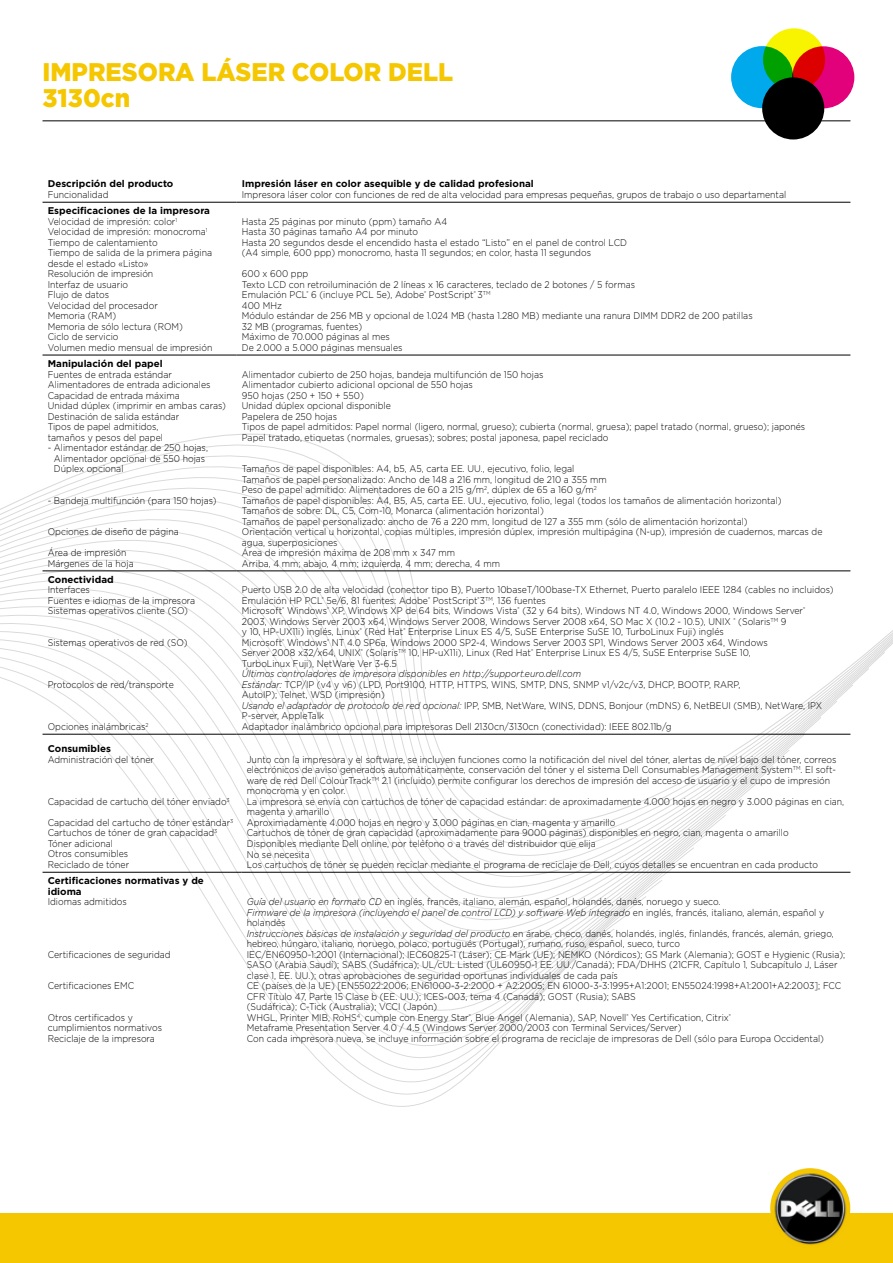
<style>
.page{position:relative;width:893px;height:1263px;background:#fff}
.page>*{position:absolute;margin:0;border:0;box-sizing:border-box;transform-origin:0 0}
.t1{font:900 25.5px/25.5px "Gotham";color:#f5c700;scale:.96 1}
.t2{font:300 9.75px/10.5px "Gotham";color:#000;scale:.9 1}
.t3{font:700 9.75px/10.5px "Gotham";color:#000}
.s1{font-weight:700}
.s2{font-style:italic}
</style>
<div class="page">
<svg style="left:0;top:433px;width:893px;height:564px"></svg>
<div style="left:762px;top:77px;width:62px;height:62px;background:#000;border-radius:50%"></div>
<svg style="left:731px;top:46px;width:62px;height:62px;fill:#00a8ec"></svg>
<svg style="left:792px;top:46px;width:62px;height:62px;fill:#e3007b"></svg>
<svg style="left:763px;top:28px;width:62px;height:62px;background:#988202"></svg>
<div style="left:0;top:1213px;width:893px;height:50px;background:#f5c700"></div>
<img style="left:770px;top:1168px;width:80px;height:77px">
<hr style="left:43px;top:121px;width:807px;height:1px;background:#000">
<hr style="left:43px;top:202px;width:194px;height:1px;background:#000">
<hr style="left:237px;top:202px;width:613px;height:1px;background:#000">
<hr style="left:43px;top:355px;width:194px;height:1px;background:#000">
<hr style="left:237px;top:355px;width:613px;height:1px;background:#000">
<hr style="left:43px;top:571px;width:194px;height:1px;background:#000">
<hr style="left:237px;top:571px;width:613px;height:1px;background:#000">
<hr style="left:43px;top:734px;width:194px;height:1px;background:#000">
<hr style="left:237px;top:734px;width:613px;height:1px;background:#000">
<hr style="left:43px;top:872px;width:199px;height:1px;background:#000">
<hr style="left:242px;top:872px;width:608px;height:1px;background:#000">
<h1 class="t1" style="left:43px;top:59px;width:429px">IMPRESORA LÁSER COLOR DELL<br>3130cn</h1>
<p class="t3" style="left:48px;top:179px;width:127px">Descripción del producto</p>
<p class="t2" style="left:48px;top:189px;width:69px">Funcionalidad</p>
<p class="t3" style="left:242px;top:179px;width:293px">Impresión láser en color asequible y de calidad profesional</p>
<p class="t2" style="left:242px;top:189px;width:606px">Impresora láser color con funciones de red de alta velocidad para empresas pequeñas, grupos de trabajo o uso departamental</p>
<p class="t2" style="left:48px;top:205px;width:184px"><span class="s1">Especificaciones de la impresora<br></span>Velocidad de impresión: color<sup>1<br></sup>Velocidad de impresión: monocroma<sup>1<br></sup>Tiempo de calentamiento<br>Tiempo de salida de la primera página desde el estado «Listo»<br>Resolución de impresión<br>Interfaz de usuario<br>Flujo de datos<br>Velocidad del procesador<br>Memoria (RAM)<br>Memoria de sólo lectura (ROM)<br>Ciclo de servicio<br>Volumen medio mensual de impresión</p>
<p class="t2" style="left:242px;top:216px;width:429px">Hasta 25 páginas por minuto (ppm) tamaño A4<br>Hasta 30 páginas tamaño A4 por minuto<br>Hasta 20 segundos desde el encendido hasta el estado “Listo” en el panel de control LCD (A4 simple, 600 ppp) monocromo, hasta 11 segundos; en color, hasta 11 segundos</p>
<p class="t2" style="left:242px;top:269px;width:569px">600 x 600 ppp<br>Texto LCD con retroiluminación de 2 líneas x 16 caracteres, teclado de 2 botones / 5 formas<br>Emulación PCL<sup>®</sup> 6 (incluye PCL 5e), Adobe<sup>®</sup> PostScript<sup>®</sup> 3<sup>TM<br></sup>400 MHz<br>Módulo estándar de 256 MB y opcional de 1.024 MB (hasta 1.280 MB) mediante una ranura DIMM DDR2 de 200 patillas 32 MB (programas, fuentes)<br>Máximo de 70.000 páginas al mes<br>De 2.000 a 5.000 páginas mensuales</p>
<p class="t3" style="left:48px;top:358px;width:116px">Manipulación del papel</p>
<p class="t2" style="left:48px;top:369px;width:200px">Fuentes de entrada estándar<br>Alimentadores de entrada adicionales<br>Capacidad de entrada máxima<br>Unidad dúplex (imprimir en ambas caras)<br>Destinación de salida estándar<br>Tipos de papel admitidos,<br>tamaños y pesos del papel</p>
<p class="t2" style="left:54px;top:442px;width:173px;text-indent:-6px">- Alimentador estándar de 250 hojas,<br>Alimentador opcional de 550 hojas<br>Dúplex opcional</p>
<p class="t2" style="left:48px;top:495px;width:189px">- Bandeja multifunción (para 150 hojas)</p>
<p class="t2" style="left:48px;top:521px;width:147px;line-height:21px">Opciones de diseño de página<br>Área de impresión</p>
<p class="t2" style="left:48px;top:558px;width:97px">Márgenes de la hoja</p>
<p class="t3" style="left:48px;top:574px;width:67px">Conectividad</p>
<p class="t2" style="left:48px;top:585px;width:165px">Interfaces<br>Fuentes e idiomas de la impresora<br>Sistemas operativos cliente (SO)</p>
<p class="t2" style="left:48px;top:637px;width:157px">Sistemas operativos de red (SO)</p>
<p class="t2" style="left:48px;top:679px;width:142px">Protocolos de red/transporte</p>
<p class="t2" style="left:48px;top:721px;width:113px">Opciones inalámbricas<sup>2</sup></p>
<p class="t3" style="left:48px;top:744px;width:65px">Consumibles</p>
<p class="t2" style="left:48px;top:754px;width:120px">Administración del tóner</p>
<p class="t2" style="left:48px;top:791px;width:208px;line-height:21px">Capacidad de cartucho del tóner enviado<sup>3<br></sup>Capacidad del cartucho de tóner estándar<sup>3</sup></p>
<p class="t2" style="left:48px;top:828px;width:190px">Cartuchos de tóner de gran capacidad<sup>3<br></sup>Tóner adicional<br>Otros consumibles<br>Reciclado de tóner</p>
<p class="t3" style="left:48px;top:875px;width:158px">Certificaciones normativas y de idioma</p>
<p class="t2" style="left:48px;top:896px;width:89px">Idiomas admitidos</p>
<p class="t2" style="left:48px;top:949px;width:138px">Certificaciones de seguridad</p>
<p class="t2" style="left:48px;top:980px;width:98px">Certificaciones EMC</p>
<p class="t2" style="left:48px;top:1012px;width:128px">Otros certificados y cumplimientos normativos<br>Reciclaje de la impresora</p>
<p class="t2" style="left:242px;top:369px;width:627px">Alimentador cubierto de 250 hojas, bandeja multifunción de 150 hojas<br>Alimentador cubierto adicional opcional de 550 hojas<br>950 hojas (250 + 150 + 550)<br>Unidad dúplex opcional disponible<br>Papelera de 250 hojas<br>Tipos de papel admitidos: Papel normal (ligero, normal, grueso); cubierta (normal, gruesa); papel tratado (normal, grueso); japonés Papel tratado, etiquetas (normales, gruesas); sobres; postal japonesa, papel reciclado</p>
<p class="t2" style="left:242px;top:463px;width:647px">Tamaños de papel disponibles: A4, b5, A5, carta EE. UU., ejecutivo, folio, legal<br>Tamaños de papel personalizado: Ancho de 148 a 216 mm, longitud de 210 a 355 mm<br>Peso de papel admitido: Alimentadores de 60 a 215 g/m<sup>2</sup>, dúplex de 65 a 160 g/m<sup>2<br></sup>Tamaños de papel disponibles: A4, B5, A5, carta EE. UU., ejecutivo, folio, legal (todos los tamaños de alimentación horizontal)<br>Tamaños de sobre: DL, C5, Com-10, Monarca (alimentación horizontal)<br>Tamaños de papel personalizado: ancho de 76 a 220 mm, longitud de 127 a 355 mm (sólo de alimentación horizontal)<br>Orientación vertical u horizontal, copias múltiples, impresión dúplex, impresión multipágina (N-up), impresión de cuadernos, marcas de agua, superposiciones<br>Área de impresión máxima de 208 mm x 347 mm<br>Arriba, 4 mm; abajo, 4 mm; izquierda, 4 mm; derecha, 4 mm</p>
<p class="t2" style="left:242px;top:585px;width:659px">Puerto USB 2.0 de alta velocidad (conector tipo B), Puerto 10baseT/100base-TX Ethernet, Puerto paralelo IEEE 1284 (cables no incluidos)<br>Emulación HP PCL<sup>®</sup> 5e/6, 81 fuentes: Adobe<sup>®</sup> PostScript<sup>®</sup>3<sup>TM</sup>, 136 fuentes<br>Microsoft<sup>®</sup> Windows<sup>®</sup> XP, Windows XP de 64 bits, Windows Vista<sup>®</sup> (32 y 64 bits), Windows NT 4.0, Windows 2000, Windows Server<sup>®<br></sup>2003, Windows Server 2003 x64, Windows Server 2008, Windows Server 2008 x64, SO Mac X (10.2 - 10.5), UNIX <sup>®</sup> (Solaris<sup>TM</sup> 9<br>y 10, HP-UX11i) inglés, Linux<sup>®</sup> (Red Hat<sup>®</sup> Enterprise Linux ES 4/5, SuSE Enterprise SuSE 10, TurboLinux Fuji) inglés<br>Microsoft<sup>®</sup> Windows<sup>®</sup> NT 4.0 SP6a, Windows 2000 SP2-4, Windows Server 2003 SP1, Windows Server 2003 x64, Windows<br>Server 2008 x32/x64, UNIX<sup>®</sup> (Solaris<sup>TM</sup> 10, HP-uX11i), Linux (Red Hat<sup>®</sup> Enterprise Linux ES 4/5, SuSE Enterprise SuSE 10,<br>TurboLinux Fuji), NetWare Ver 3-6.5</p>
<p class="t2" style="left:242px;top:669px;width:646px"><span class="s2">Últimos controladores de impresora disponibles en http://support.euro.dell.com<br>Estándar:</span> TCP/IP (v4 y v6) (LPD, Port9100, HTTP, HTTPS, WINS, SMTP, DNS, SNMP v1/v2c/v3, DHCP, BOOTP, RARP,<br>AutoIP); Telnet, WSD (impresión)<br><span class="s2">Usando el adaptador de protocolo de red opcional:</span> IPP, SMB, NetWare, WINS, DDNS, Bonjour (mDNS) 6, NetBEUI (SMB), NetWare, IPX P-server, AppleTalk<br>Adaptador inalámbrico opcional para impresoras Dell 2130cn/3130cn (conectividad): IEEE 802.11b/g</p>
<p class="t2" style="left:247px;top:754px;width:665px">Junto con la impresora y el software, se incluyen funciones como la notificación del nivel del tóner, alertas de nivel bajo del tóner, correos electrónicos de aviso generados automáticamente, conservación del tóner y el sistema Dell Consumables Management System<sup>TM</sup>. El soft&shy;ware de red Dell ColourTrack<sup>TM</sup> 2.1 (incluido) permite configurar los derechos de impresión del acceso de usuario y el cupo de impresión monocroma y en color.<br>La impresora se envía con cartuchos de tóner de capacidad estándar: de aproximadamente 4.000 hojas en negro y 3.000 páginas en cian, magenta y amarillo<br>Aproximadamente 4.000 hojas en negro y 3.000 páginas en cian, magenta y amarillo<br>Cartuchos de tóner de gran capacidad (aproximadamente para 9000 páginas) disponibles en negro, cian, magenta o amarillo<br>Disponibles mediante Dell online, por teléfono o a través del distribuidor que elija<br>No se necesita<br>Los cartuchos de tóner se pueden reciclar mediante el programa de reciclaje de Dell, cuyos detalles se encuentran en cada producto</p>
<p class="t2" style="left:247px;top:896px;width:666px"><span class="s2">Guía del usuario en formato CD</span> en inglés, francés, italiano, alemán, español, holandés, danés, noruego y sueco.<br><span class="s2">Firmware de la impresora (incluyendo el panel de control LCD) y software Web integrado</span> en inglés, francés, italiano, alemán, español y holandés<br><span class="s2">Instrucciones básicas de instalación y seguridad del producto</span> en árabe, checo, danés, holandés, inglés, finlandés, francés, alemán, griego, hebreo, húngaro, italiano, noruego, polaco, portugués (Portugal), rumano, ruso, español, sueco, turco<br>IEC/EN60950-1:2001 (Internacional); IEC60825-1 (Láser); CE Mark (UE); NEMKO (Nórdicos); GS Mark (Alemania); GOST e Hygienic (Rusia); SASO (Arabia Saudí); SABS (Sudáfrica); UL/cUL Listed (UL60950-1 EE. UU./Canadá); FDA/DHHS (21CFR, Capítulo 1, Subcapítulo J, Láser clase 1, EE. UU.); otras aprobaciones de seguridad oportunas individuales de cada país<br>CE (países de la UE) [EN55022:2006; EN61000-3-2:2000 + A2:2005; EN 61000-3-3:1995+A1:2001; EN55024:1998+A1:2001+A2:2003]; FCC CFR Título 47, Parte 15 Clase b (EE. UU.); ICES-003, tema 4 (Canadá); GOST (Rusia); SABS<br>(Sudáfrica); C-Tick (Australia); VCCI (Japón)<br>WHGL, Printer MIB, RoHS<sup>4</sup>, cumple con Energy Star<sup>®</sup>, Blue Angel (Alemania), SAP, Novell<sup>®</sup> Yes Certification, Citrix<sup>®<br></sup>Metaframe Presentation Server 4.0 / 4.5 (Windows Server 2000/2003 con Terminal Services/Server)<br>Con cada impresora nueva, se incluye información sobre el programa de reciclaje de impresoras de Dell (sólo para Europa Occidental)</p>
</div>
